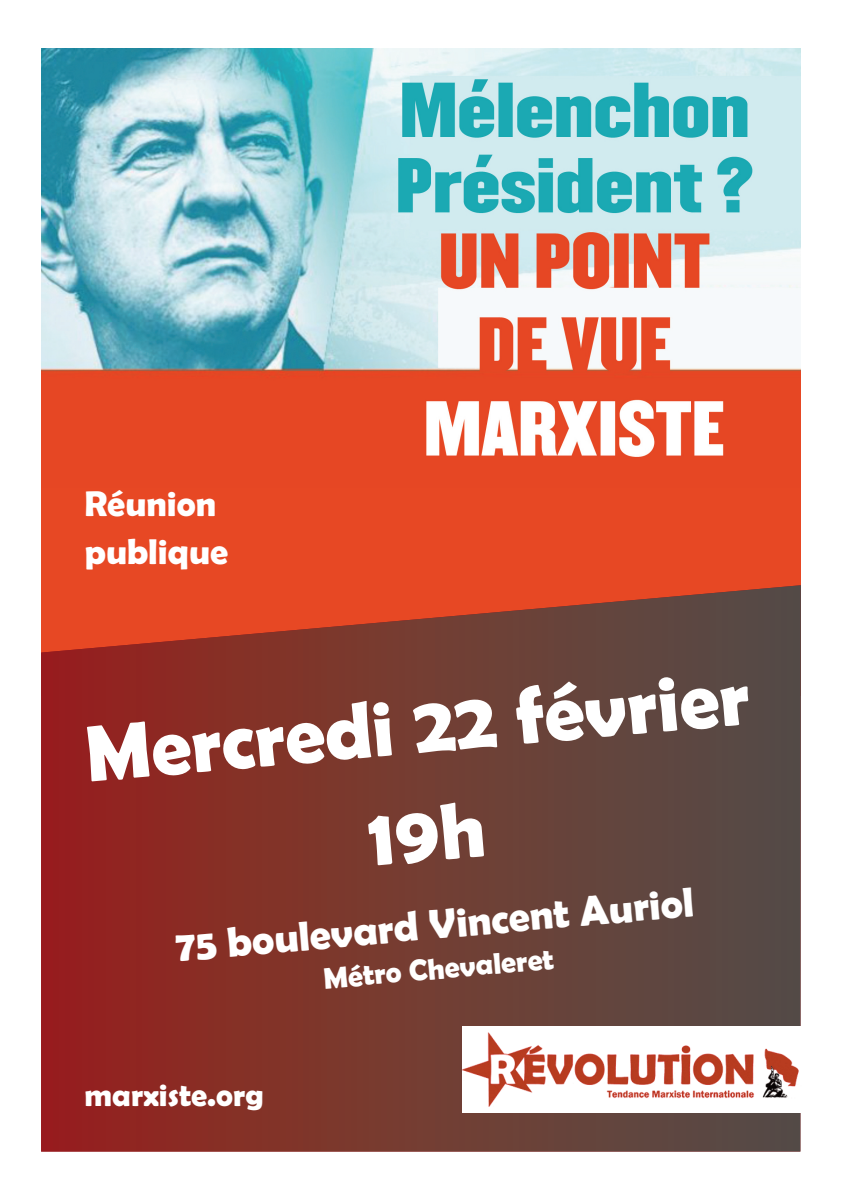
<style>
.page{position:relative;width:842px;height:1191px;background:#fff}
.page>*{position:absolute;margin:0;border:0;box-sizing:border-box;transform-origin:0 0}
.t1{font:700 80px/108.4px "Berlin Sans FB Demi";color:#fff;text-align:center}
.t2{font:700 42px "Berlin Sans FB Demi";color:#fff}
.t3{font:700 36px/48.8px "Berlin Sans FB Demi";color:#fff}
.t4{font:700 32px "Berlin Sans FB Demi";color:#fff}
.t5{font:700 30px "Berlin Sans FB Demi";color:#fff}
</style>
<div class="page">
<img style="left:41px;top:48px;width:760px;height:537px">
<svg style="left:41px;top:585px;width:760px;height:566px;background:#7d3930"></svg>
<div style="left:462px;top:1026px;width:340px;height:87px;background:#fff"></div>
<img style="left:462px;top:1032px;width:337px;height:74px">
<p class="t3" style="left:84px;top:479px;width:145px">Réunion publique</p>
<h1 class="t1" style="left:81px;top:700px;width:668px;rotate:-5deg">Mercredi 22 février<br>19h</h1>
<p class="t2" style="left:174px;top:922px;width:522px;rotate:-5deg">75 boulevard Vincent Auriol</p>
<p class="t5" style="left:322px;top:961px;width:233px;rotate:-5deg">Métro Chevaleret</p>
<p class="t4" style="left:84px;top:1076px;width:181px">marxiste.org</p>
</div>
